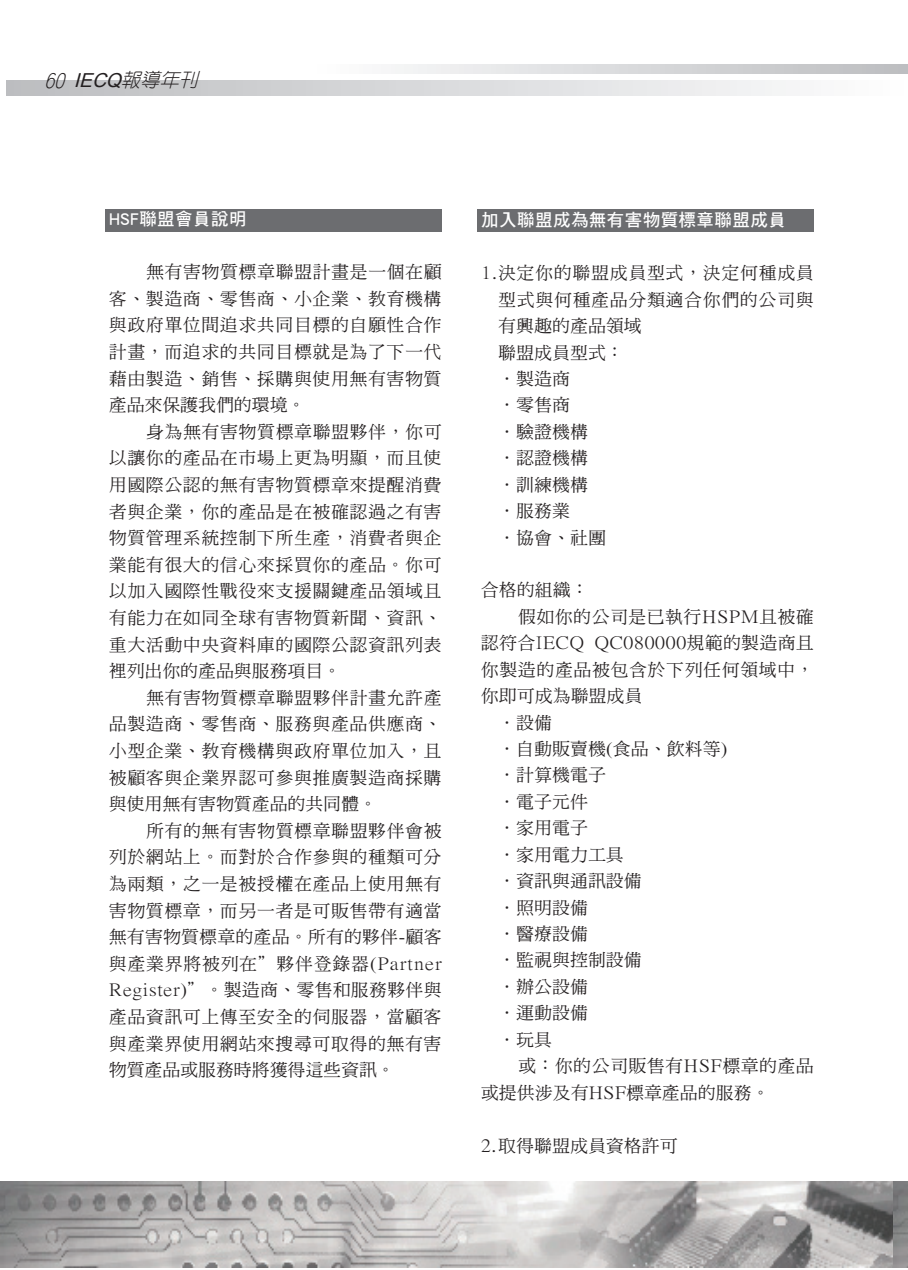
<style>
.page{position:relative;width:908px;height:1270px;background:#fff}
.page>*{position:absolute;margin:0;border:0;box-sizing:border-box;transform-origin:0 0}
.t1{font:italic 300 19.25px "Yen Round";color:#231f20}
.t2{font:17.5px/26.6px "DF Ming Md HK BF";letter-spacing:.05em;color:#231f20;text-align:justify}
.t3{font:17.5px "DF Ming Md HK BF";letter-spacing:.025em;color:#231f20}
.t4{font:17.5px "DF Hei Std W7";letter-spacing:.025em;color:#fff}
.s1{font-family:"Arial";font-weight:400}
</style>
<div class="page">
<img style="left:1px;top:1181px;width:892px;height:86px">
<img style="left:893px;top:1181px;width:15px;height:86px">
<svg style="left:395px;top:65px;width:513px;height:8px;background:#d7d8da"></svg>
<svg style="left:6px;top:80px;width:780px;height:15px;background:#d7d8da"></svg>
<div style="left:105px;top:210px;width:336px;height:22px;background:#6c6d70"></div>
<div style="left:477px;top:210px;width:337px;height:22px;background:#6c6d70"></div>
<p class="t1" style="left:45px;top:70px;width:160px">60 <span class="s1">IECQ</span>報導年刊</p>
<p class="t4" style="left:109px;top:209px;width:139px">HSF聯盟會員說明</p>
<p class="t2" style="left:109px;top:259px;width:334px;text-indent:37px">無有害物質標章聯盟計畫是一個在顧客、製造商、零售商、小企業、教育機構與政府單位間追求共同目標的自願性合作計畫，而追求的共同目標就是為了下一代藉由製造、銷售、採購與使用無有害物質產品來保護我們的環境。</p>
<p class="t2" style="left:109px;top:419px;width:334px;text-indent:37px">身為無有害物質標章聯盟夥伴，你可以讓你的產品在市場上更為明顯，而且使用國際公認的無有害物質標章來提醒消費者與企業，你的產品是在被確認過之有害物質管理系統控制下所生產，消費者與企業能有很大的信心來採買你的產品。你可以加入國際性戰役來支援關鍵產品領域且有能力在如同全球有害物質新聞、資訊、重大活動中央資料庫的國際公認資訊列表裡列出你的產品與服務項目。</p>
<p class="t2" style="left:109px;top:685px;width:334px;text-indent:37px">無有害物質標章聯盟夥伴計畫允許產品製造商、零售商、服務與產品供應商、小型企業、教育機構與政府單位加入，且被顧客與企業界認可參與推廣製造商採購與使用無有害物質產品的共同體。</p>
<p class="t2" style="left:109px;top:818px;width:334px;text-indent:37px">所有的無有害物質標章聯盟夥伴會被列於網站上。而對於合作參與的種類可分為兩類，之一是被授權在產品上使用無有害物質標章，而另一者是可販售帶有適當無有害物質標章的產品。所有的夥伴-顧客與產業界將被列在”夥伴登錄器(Partner Register)”。製造商、零售和服務夥伴與產品資訊可上傳至安全的伺服器，當顧客與產業界使用網站來搜尋可取得的無有害物質產品或服務時將獲得這些資訊。</p>
<p class="t4" style="left:481px;top:210px;width:306px">加入聯盟成為無有害物質標章聯盟成員</p>
<p class="t2" style="left:499px;top:261px;width:317px;text-align:left;text-indent:-17px">1.決定你的聯盟成員型式，決定何種成員型式與何種產品分類適合你們的公司與有興趣的產品領域<br>聯盟成員型式：<br>．製造商<br>．零售商<br>．驗證機構<br>．認證機構<br>．訓練機構<br>．服務業<br>．協會、社團</p>
<p class="t2" style="left:481px;top:578px;width:109px">合格的組織：</p>
<p class="t2" style="left:518px;top:604px;width:297px">假如你的公司是已執行HSPM且被確</p>
<p class="t2" style="left:481px;top:630px;width:334px">認符合IECQ QC080000規範的製造商且</p>
<p class="t2" style="left:481px;top:657px;width:334px">你製造的產品被包含於下列任何領域中，</p>
<p class="t3" style="left:481px;top:687px;width:162px">你即可成為聯盟成員</p>
<p class="t2" style="left:499px;top:710px;width:55px">．設備</p>
<p class="t3" style="left:499px;top:740px;width:230px">．自動販賣機(食品、飲料等)</p>
<p class="t2" style="left:499px;top:763px;width:109px">．計算機電子</p>
<p class="t2" style="left:499px;top:789px;width:91px">．電子元件</p>
<p class="t2" style="left:499px;top:815px;width:91px">．家用電子</p>
<p class="t2" style="left:499px;top:842px;width:127px">．家用電力工具</p>
<p class="t3" style="left:499px;top:872px;width:145px">．資訊與通訊設備</p>
<p class="t2" style="left:499px;top:895px;width:91px">．照明設備</p>
<p class="t2" style="left:499px;top:921px;width:91px">．醫療設備</p>
<p class="t3" style="left:499px;top:951px;width:145px">．監視與控制設備</p>
<p class="t2" style="left:499px;top:974px;width:91px">．辦公設備</p>
<p class="t2" style="left:499px;top:1000px;width:91px">．運動設備</p>
<p class="t2" style="left:499px;top:1027px;width:55px">．玩具</p>
<p class="t2" style="left:518px;top:1053px;width:297px">或：你的公司販售有HSF標章的產品</p>
<p class="t3" style="left:481px;top:1083px;width:290px">或提供涉及有HSF標章產品的服務。</p>
<p class="t3" style="left:481px;top:1136px;width:198px">2.取得聯盟成員資格許可</p>
</div>
